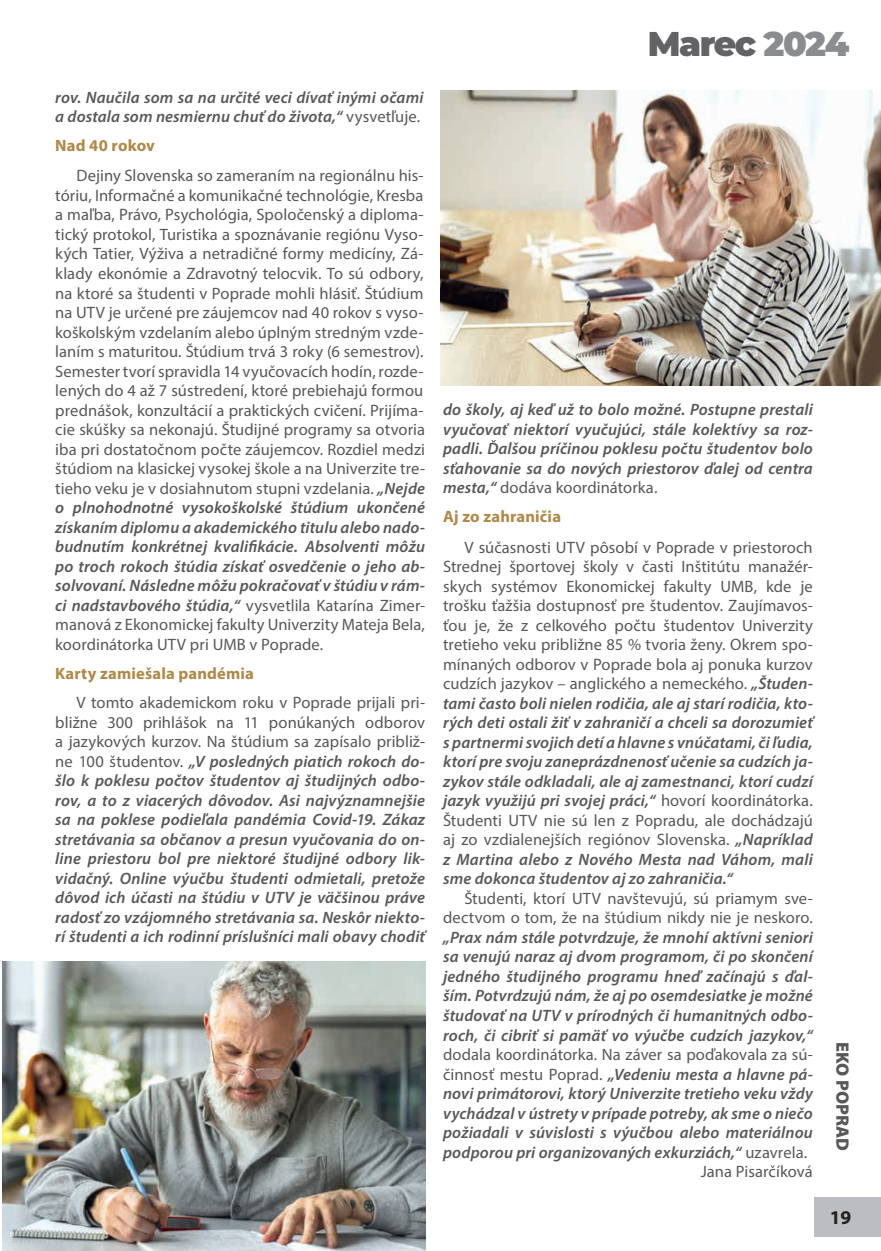
<style>
.page{position:relative;width:881px;height:1251px;background:#fff}
.page>*{position:absolute;margin:0;border:0;box-sizing:border-box;transform-origin:0 0}
.t1{font:900 34.35px "Montserrat";letter-spacing:-.04em;color:#636366}
.t2{font:700 19.5px "Myriad Pro";color:#231f20}
.t3{font:900 18px "Myriad Pro";color:#57585a}
.t4{font:16.5px/19.5px "Myriad Pro";letter-spacing:.005em;color:#57585a;text-align:justify}
.t5{font:italic 600 16.5px/19.5px "Myriad Pro";letter-spacing:.01em;color:#57585a;text-align:justify}
.t6{font:700 16.5px "Myriad Pro";letter-spacing:.01em;color:#b08847}
.s1{font-weight:400;font-style:normal}
.s2{font-weight:600;font-style:italic}
.s3{color:#8a8c8f}
</style>
<div class="page">
<div style="left:787px;top:1196px;width:93px;height:39px;background:#bcbdc0"></div>
<div style="left:778px;top:1180px;width:35px;height:67px;background:#fff"></div>
<img style="left:2px;top:961px;width:423px;height:289px">
<img style="left:440px;top:90px;width:440px;height:295px">
<p class="t5" style="left:55px;top:87px;width:369px">rov. Naučila som sa na určité veci dívať inými očami a dostala som nesmiernu chuť do života,“ <span class="s1">vysvetľuje.</span></p>
<p class="t6" style="left:55px;top:135px;width:101px">Nad 40 rokov</p>
<p class="t4" style="left:55px;top:166px;width:371px;text-indent:21px">Dejiny Slovenska so zameraním na regionálnu his&shy;tóriu, Informačné a komunikačné technológie, Kresba a maľba, Právo, Psychológia, Spoločenský a diploma&shy;tický protokol, Turistika a spoznávanie regiónu Vyso&shy;kých Tatier, Výživa a netradičné formy medicíny, Zá&shy;klady ekonómie a Zdravotný telocvik. To sú odbory, na ktoré sa študenti v Poprade mohli hlásiť. Štúdium na UTV je určené pre záujemcov nad 40 rokov s vyso&shy;koškolským vzdelaním alebo úplným stredným vzde&shy;laním s maturitou. Štúdium trvá 3 roky (6 semestrov).<br>Semester tvorí spravidla 14 vyučovacích hodín, rozde&shy;lených do 4 až 7 sústredení, ktoré prebiehajú formou prednášok, konzultácií a praktických cvičení. Prijíma&shy;cie skúšky sa nekonajú. Študijné programy sa otvoria iba pri dostatočnom počte záujemcov. Rozdiel medzi štúdiom na klasickej vysokej škole a na Univerzite tre&shy;tieho veku je v dosiahnutom stupni vzdelania. <span class="s2">„Nejde o plnohodnotné vysokoškolské štúdium ukončené získaním diplomu a akademického titulu alebo nado‑ budnutím konkrétnej kvalifikácie. Absolventi môžu po troch rokoch štúdia získať osvedčenie o jeho ab‑ solvovaní. Následne môžu pokračovať v štúdiu v rám‑ ci nadstavbového štúdia,“</span> vysvetlila Katarína Zimer&shy;manová z Ekonomickej fakulty Univerzity Mateja Bela, koordinátorka UTV pri UMB v Poprade.</p>
<p class="t6" style="left:55px;top:662px;width:200px">Karty zamiešala pandémia</p>
<p class="t5" style="left:55px;top:692px;width:371px;text-indent:21px"><span class="s1">V tomto akademickom roku v Poprade prijali pri&shy;bližne 300 prihlášok na 11 ponúkaných odborov a jazykových kurzov. Na štúdium sa zapísalo približ&shy;ne 100 študentov.</span> „V posledných piatich rokoch do‑ šlo k poklesu počtov študentov aj študijných odbo‑ rov, a to z viacerých dôvodov. Asi najvýznamnejšie sa na poklese podieľala pandémia Covid-19. Zákaz stretávania sa občanov a presun vyučovania do on‑ line priestoru bol pre niektoré študijné odbory lik‑ vidačný. Online výučbu študenti odmietali, pretože dôvod ich účasti na štúdiu v UTV je väčšinou práve radosť zo vzájomného stretávania sa. Neskôr niekto‑ rí študenti a ich rodinní príslušníci mali obavy chodiť</p>
<h1 class="t1" style="left:647px;top:18px;width:203px">Marec <span class="s3">2024</span></h1>
<p class="t5" style="left:443px;top:399px;width:371px">do školy, aj keď už to bolo možné. Postupne prestali vyučovať niektorí vyučujúci, stále kolektívy sa roz‑ padli. Ďalšou príčinou poklesu počtu študentov bolo sťahovanie sa do nových priestorov ďalej od centra mesta,“ <span class="s1">dodáva koordinátorka.</span></p>
<p class="t6" style="left:443px;top:506px;width:119px">Aj zo zahraničia</p>
<p class="t4" style="left:443px;top:537px;width:371px;text-indent:21px">V súčasnosti UTV pôsobí v Poprade v priestoroch Strednej športovej školy v časti Inštitútu manažér&shy;skych systémov Ekonomickej fakulty UMB, kde je trošku ťažšia dostupnosť pre študentov. Zaujímavos&shy;ťou je, že z celkového počtu študentov Univerzity tretieho veku približne 85 % tvoria ženy. Okrem spo&shy;mínaných odborov v Poprade bola aj ponuka kurzov cudzích jazykov – anglického a nemeckého. <span class="s2">„Študen‑ tami často boli nielen rodičia, ale aj starí rodičia, kto‑ rých deti ostali žiť v zahraničí a chceli sa dorozumieť s partnermi svojich detí a hlavne s vnúčatami, či ľudia, ktorí pre svoju zaneprázdnenosť učenie sa cudzích ja‑ zykov stále odkladali, ale aj zamestnanci, ktorí cudzí jazyk využijú pri svojej práci,“</span> hovorí koordinátorka.<br>Študenti UTV nie sú len z Popradu, ale dochádzajú aj zo vzdialenejších regiónov Slovenska. <span class="s2">„Napríklad z Martina alebo z Nového Mesta nad Váhom, mali sme dokonca študentov aj zo zahraničia.“</span></p>
<p class="t4" style="left:443px;top:888px;width:371px;text-align:right">Študenti, ktorí UTV navštevujú, sú priamym sve&shy;dectvom o tom, že na štúdium nikdy nie je neskoro.</p>
<p class="t5" style="left:443px;top:927px;width:371px">„Prax nám stále potvrdzuje, že mnohí aktívni seniori sa venujú naraz aj dvom programom, či po skončení jedného študijného programu hneď začínajú s ďal‑ ším. Potvrdzujú nám, že aj po osemdesiatke je možné študovať na UTV v prírodných či humanitných odbo‑ roch, či cibriť si pamäť vo výučbe cudzích jazykov,“</p>
<p class="t4" style="left:443px;top:1044px;width:371px">dodala koordinátorka. Na záver sa poďakovala za sú-</p>
<p class="t5" style="left:443px;top:1063px;width:371px"><span class="s1">činnosť mestu Poprad.</span> „Vedeniu mesta a hlavne pá‑</p>
<p class="t5" style="left:443px;top:1083px;width:371px">novi primátorovi, ktorý Univerzite tretieho veku vždy</p>
<p class="t5" style="left:443px;top:1102px;width:371px">vychádzal v ústrety v prípade potreby, ak sme o niečo</p>
<p class="t5" style="left:443px;top:1122px;width:371px">požiadali v súvislosti s výučbou alebo materiálnou</p>
<p class="t5" style="left:443px;top:1141px;width:365px">podporou pri organizovaných exkurziách,“ <span class="s1">uzavrela.</span></p>
<p class="t4" style="left:700px;top:1161px;width:113px">Jana Pisarčíková</p>
<p class="t3" style="left:854px;top:1042px;width:110px;rotate:90deg">EKO POPRAD</p>
<p class="t2" style="left:829px;top:1204px;width:23px">19</p>
</div>
